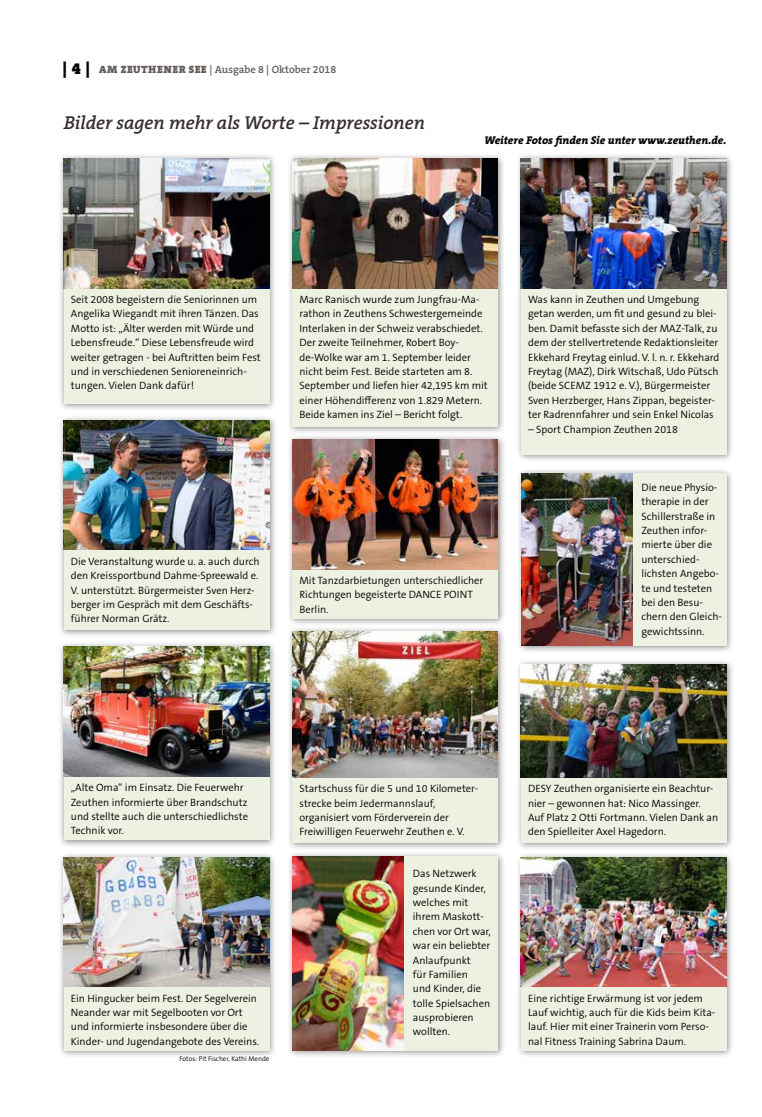
<style>
.page{position:relative;width:762px;height:1117px;background:#fff}
.page>*{position:absolute;margin:0;border:0;box-sizing:border-box;transform-origin:0 0}
.t1{font:italic 600 18.75px "The Serif B W6";color:#36302d}
.t2{font:italic 800 11.25px "The Serif B W8";color:#000}
.t3{font:300 10.62px/14.4px "The Sans B W4";color:#000}
.t4{font:600 10.62px "The Serif B W6";color:#615c58}
.t5{font:300 6.88px "The Sans B W4";color:#000}
.s1{font-family:"The Serif B W9";font-weight:900;font-size:16.25px;color:#000}
.s2{font-family:"The Serif B W9";font-weight:900}
</style>
<div class="page">
<div style="left:58px;top:153px;width:219px;height:258px;background:#000;opacity:.45"></div>
<div style="left:64px;top:288px;width:205px;height:115px;background:#ecf1e1"></div>
<img style="left:64px;top:158px;width:205px;height:130px">
<div style="left:287px;top:850px;width:219px;height:208px;background:#000;opacity:.45"></div>
<div style="left:404px;top:855px;width:94px;height:195px;background:#ecf1e1"></div>
<img style="left:292px;top:855px;width:112px;height:194px">
<div style="left:516px;top:467px;width:218px;height:187px;background:#000;opacity:.45"></div>
<div style="left:632px;top:473px;width:94px;height:172px;background:#ecf1e1"></div>
<img style="left:522px;top:473px;width:110px;height:172px">
<div style="left:287px;top:153px;width:219px;height:281px;background:#000;opacity:.45"></div>
<div style="left:292px;top:288px;width:206px;height:138px;background:#ecf1e1"></div>
<img style="left:292px;top:158px;width:206px;height:130px">
<div style="left:287px;top:434px;width:219px;height:192px;background:#000;opacity:.45"></div>
<div style="left:292px;top:569px;width:206px;height:49px;background:#ecf1e1"></div>
<img style="left:292px;top:439px;width:206px;height:130px">
<div style="left:58px;top:414px;width:219px;height:223px;background:#000;opacity:.45"></div>
<div style="left:64px;top:549px;width:205px;height:80px;background:#ecf1e1"></div>
<img style="left:64px;top:420px;width:205px;height:129px">
<div style="left:515px;top:851px;width:219px;height:207px;background:#000;opacity:.45"></div>
<div style="left:521px;top:986px;width:205px;height:64px;background:#ecf1e1"></div>
<img style="left:521px;top:857px;width:205px;height:129px">
<div style="left:515px;top:153px;width:219px;height:309px;background:#000;opacity:.45"></div>
<div style="left:521px;top:288px;width:205px;height:166px;background:#ecf1e1"></div>
<img style="left:521px;top:158px;width:205px;height:130px">
<div style="left:287px;top:626px;width:219px;height:224px;background:#000;opacity:.45"></div>
<div style="left:292px;top:777px;width:206px;height:65px;background:#ecf1e1"></div>
<img style="left:292px;top:631px;width:206px;height:146px">
<div style="left:515px;top:658px;width:219px;height:192px;background:#000;opacity:.45"></div>
<div style="left:521px;top:777px;width:205px;height:65px;background:#ecf1e1"></div>
<img style="left:521px;top:664px;width:205px;height:113px">
<div style="left:58px;top:641px;width:219px;height:207px;background:#000;opacity:.45"></div>
<div style="left:64px;top:776px;width:205px;height:63px;background:#ecf1e1"></div>
<img style="left:64px;top:646px;width:205px;height:130px">
<div style="left:58px;top:851px;width:219px;height:207px;background:#000;opacity:.45"></div>
<div style="left:64px;top:986px;width:205px;height:64px;background:#ecf1e1"></div>
<img style="left:64px;top:857px;width:205px;height:129px">
<p class="t4" style="left:63px;top:63px;width:275px"><span class="s1">| 4 |</span> <span class="s2">AM ZEUTHENER SEE</span> | Ausgabe 8 | Oktober 2018</p>
<h1 class="t1" style="left:64px;top:111px;width:363px">Bilder sagen mehr als Worte – Impressionen</h1>
<p class="t2" style="left:484px;top:133px;width:244px">Weitere Fotos finden Sie unter www.zeuthen.de.</p>
<p class="t3" style="left:71px;top:292px;width:191px">Seit 2008 begeistern die Seniorinnen um Angelika Wiegandt mit ihren Tänzen. Das Motto ist: „Älter werden mit Würde und Lebensfreude.“ Diese Lebensfreude wird weiter getragen - bei Auftritten beim Fest und in verschiedenen Senioreneinrich&shy;tungen. Vielen Dank dafür!</p>
<p class="t3" style="left:299px;top:292px;width:190px">Marc Ranisch wurde zum Jungfrau-Ma&shy;rathon in Zeuthens Schwestergemeinde Interlaken in der Schweiz verabschiedet.<br>Der zweite Teilnehmer, Robert Boy&shy;de-Wolke war am 1. September leider nicht beim Fest. Beide starteten am 8.<br>September und liefen hier 42,195 km mit einer Höhendifferenz von 1.829 Metern.<br>Beide kamen ins Ziel – Bericht folgt.</p>
<p class="t3" style="left:71px;top:554px;width:190px">Die Veranstaltung wurde u. a. auch durch den Kreissportbund Dahme-Spreewald e.<br>V. unterstützt. Bürgermeister Sven Herz&shy;berger im Gespräch mit dem Geschäfts&shy;führer Norman Grätz.</p>
<p class="t3" style="left:299px;top:573px;width:185px">Mit Tanzdarbietungen unterschiedlicher<br>Richtungen begeisterte DANCE POINT<br>Berlin.</p>
<p class="t3" style="left:528px;top:292px;width:193px">Was kann in Zeuthen und Umgebung getan werden, um fit und gesund zu blei&shy;ben. Damit befasste sich der MAZ-Talk, zu dem der stellvertretende Redaktionsleiter Ekkehard Freytag einlud. V. l. n. r. Ekkehard Freytag (MAZ), Dirk Witschaß, Udo Pütsch (beide SCEMZ 1912 e. V.), Bürgermeister Sven Herzberger, Hans Zippan, begeister&shy;ter Radrennfahrer und sein Enkel Nicolas</p>
<p class="t3" style="left:528px;top:421px;width:151px">– Sport Champion Zeuthen 2018</p>
<p class="t3" style="left:641px;top:480px;width:82px">Die neue Physio&shy;therapie in der<br>Schillerstraße in<br>Zeuthen infor&shy;mierte über die unterschied&shy;lichsten Angebo&shy;te und testeten bei den Besu&shy;chern den Gleich&shy;gewichtssinn.</p>
<p class="t3" style="left:71px;top:780px;width:179px">„Alte Oma“ im Einsatz. Die Feuerwehr<br>Zeuthen informierte über Brandschutz und stellte auch die unterschiedlichste<br>Technik vor.</p>
<p class="t3" style="left:71px;top:990px;width:190px">Ein Hingucker beim Fest. Der Segelverein Neander war mit Segelbooten vor Ort und informierte insbesondere über die Kinder- und Jugendangebote des Vereins.</p>
<p class="t5" style="left:179px;top:1053px;width:91px">Fotos: Pit Fischer, Kathi Mende</p>
<p class="t3" style="left:299px;top:781px;width:180px">Startschuss für die 5 und 10 Kilometer&shy;strecke beim Jedermannslauf, organisiert vom Förderverein der Freiwilligen Feuerwehr Zeuthen e. V.</p>
<p class="t3" style="left:528px;top:781px;width:192px">DESY Zeuthen organisierte ein Beachtur&shy;nier – gewonnen hat: Nico Massinger.<br>Auf Platz 2 Otti Fortmann. Vielen Dank an den Spielleiter Axel Hagedorn.</p>
<p class="t3" style="left:413px;top:866px;width:79px">Das Netzwerk gesunde Kinder, welches mit ihrem Maskott&shy;chen vor Ort war, war ein beliebter<br>Anlaufpunkt<br>für Familien<br>und Kinder, die tolle Spielsachen ausprobieren wollten.</p>
<p class="t3" style="left:528px;top:990px;width:188px">Eine richtige Erwärmung ist vor jedem Lauf wichtig, auch für die Kids beim Kita&shy;lauf. Hier mit einer Trainerin vom Perso&shy;nal Fitness Training Sabrina Daum.</p>
</div>
